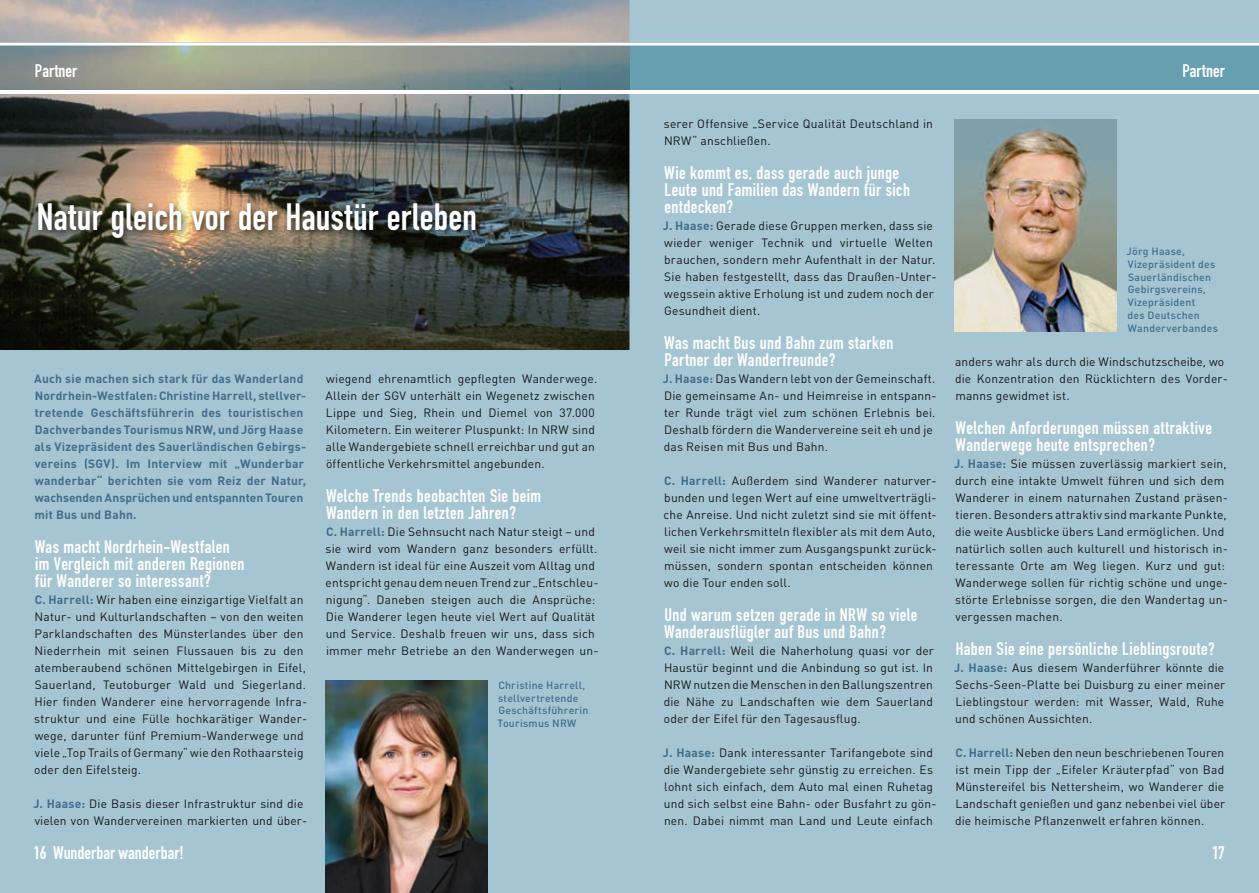
<style>
.page{position:relative;width:1259px;height:893px;background:#a6c5d2}
.page>*{position:absolute;margin:0;border:0;box-sizing:border-box;transform-origin:0 0}
.t1{font:37.5px "DIN Engschrift";letter-spacing:.005em;color:#fff}
.t2{font:18px/17px "DIN Engschrift";letter-spacing:.02em;color:#fff}
.t3{font:18px "DIN Engschrift";color:#fff}
.t4{font:12px/17px "DIN";letter-spacing:.015em;color:#191918}
.t5{font:700 12px/17px "DIN";letter-spacing:.015em;color:#406f8d}
.t6{font:500 10.5px/12.8px "DIN";letter-spacing:.02em;color:#406f8d}
.s1{font-weight:700;color:#406f8d}
</style>
<div class="page">
<div style="left:629px;top:43px;width:630px;height:51px;background:#679eb0"></div>
<img style="left:0;top:0;width:629px;height:350px">
<img style="left:0;top:46px;width:629px;height:45px">
<svg style="left:0;top:43px;width:1259px;height:3px;background:#e9eff0"></svg>
<hr style="left:0;top:91px;width:1259px;height:3px;background:#fff">
<img style="left:34px;top:199px;width:450px;height:47px">
<img style="left:955px;top:119px;width:161px;height:213px">
<img style="left:325px;top:680px;width:162px;height:213px">
<h2 class="t2" style="left:35px;top:62px;width:44px">Partner</h2>
<h2 class="t2" style="left:1182px;top:62px;width:44px">Partner</h2>
<h1 class="t1" style="left:37px;top:194px;width:442px">Natur gleich vor der Haustür erleben</h1>
<p class="t5" style="left:34px;top:369px;width:273px">Auch sie machen sich stark für das Wanderland Nord rhein-Westfalen: Christine Harrell, stellver&shy;tretende Geschäftsführerin des touristischen Dach verbandes Tourismus NRW, und Jörg Haase als Vizepräsident des Sauerländischen Gebirgs&shy;ver eins (SGV). Im Interview mit „Wunderbar wanderbar“ berichten sie vom Reiz der Natur, wachsenden Ansprüchen und entspannten Touren mit Bus und Bahn.</p>
<h2 class="t2" style="left:35px;top:538px;width:211px">Was macht Nordrhein-Westfalen im Vergleich mit anderen Regionen für Wanderer so interessant?</h2>
<p class="t4" style="left:34px;top:591px;width:274px"><span class="s1">C. Harrell:</span> Wir haben eine einzigartige Vielfalt an Natur- und Kulturlandschaften – von den weiten Parklandschaften des Münsterlandes über den Niederrhein mit seinen Flussauen bis zu den atemberaubend schönen Mittelgebirgen in Eifel, Sauerland, Teutoburger Wald und Siegerland.<br>Hier finden Wanderer eine hervorragende Infra&shy;struktur und eine Fülle hochkarätiger Wander&shy;wege, darunter fünf Premium-Wanderwege und viele „Top Trails of Germany“ wie den Rothaarsteig oder den Eifelsteig.</p>
<p class="t4" style="left:33px;top:795px;width:275px"><span class="s1">J. Haase:</span> Die Basis dieser Infrastruktur sind die vielen von Wandervereinen markierten und über-</p>
<h2 class="t3" style="left:34px;top:842px;width:152px">16 Wunderbar wanderbar!</h2>
<p class="t4" style="left:325px;top:370px;width:273px">wiegend ehrenamtlich gepflegten Wanderwege.<br>Allein der SGV unterhält ein Wegenetz zwischen Lippe und Sieg, Rhein und Diemel von 37.000<br>Kilometern. Ein weiterer Pluspunkt: In NRW sind alle Wandergebiete schnell erreichbar und gut an öffentliche Verkehrsmittel angebunden.</p>
<h2 class="t2" style="left:326px;top:487px;width:217px">Welche Trends beobachten Sie beim<br>Wandern in den letzten Jahren?</h2>
<p class="t4" style="left:325px;top:523px;width:274px"><span class="s1">C. Harrell:</span> Die Sehnsucht nach Natur steigt – und sie wird vom Wandern ganz besonders erfüllt.<br>Wandern ist ideal für eine Auszeit vom Alltag und entspricht genau dem neuen Trend zur „Entschleu&shy;nigung“. Daneben steigen auch die Ansprüche:<br>Die Wanderer legen heute viel Wert auf Qualität und Service. Deshalb freuen wir uns, dass sich immer mehr Betriebe an den Wanderwegen un-</p>
<p class="t6" style="left:497px;top:678px;width:92px">Christine Harrell, stellvertretende<br>Geschäftsführerin<br>Tourismus NRW</p>
<p class="t4" style="left:664px;top:115px;width:271px">serer Offensive „Service Qualität Deutschland in<br>NRW“ anschließen.</p>
<h2 class="t2" style="left:664px;top:164px;width:247px">Wie kommt es, dass gerade auch junge<br>Leute und Familien das Wandern für sich entdecken?</h2>
<p class="t4" style="left:663px;top:217px;width:275px"><span class="s1">J. Haase:</span> Gerade diese Gruppen merken, dass sie wieder weniger Technik und virtuelle Welten brauchen, sondern mehr Aufenthalt in der Natur.<br>Sie haben festgestellt, dass das Draußen-Unter&shy;wegssein aktive Erholung ist und zudem noch der Gesundheit dient.</p>
<h2 class="t2" style="left:664px;top:334px;width:231px">Was macht Bus und Bahn zum starken<br>Partner der Wanderfreunde?</h2>
<p class="t4" style="left:663px;top:370px;width:275px"><span class="s1">J. Haase:</span> Das Wandern lebt von der Gemeinschaft.<br>Die gemeinsame An- und Heimreise in entspann&shy;ter Runde trägt viel zum schönen Erlebnis bei.<br>Deshalb fördern die Wandervereine seit eh und je das Reisen mit Bus und Bahn.</p>
<p class="t4" style="left:663px;top:472px;width:275px"><span class="s1">C. Harrell:</span> Außerdem sind Wanderer naturver&shy;bunden und legen Wert auf eine umweltverträgli&shy;che Anreise. Und nicht zuletzt sind sie mit öffent&shy;lichen Verkehrsmitteln flexibler als mit dem Auto, weil sie nicht immer zum Ausgangspunkt zurück&shy;müssen, sondern spontan entscheiden können wo die Tour enden soll.</p>
<h2 class="t2" style="left:664px;top:606px;width:255px">Und warum setzen gerade in NRW so viele<br>Wanderausflügler auf Bus und Bahn?</h2>
<p class="t4" style="left:664px;top:642px;width:272px;text-align:justify"><span class="s1">C. Harrell:</span> Weil die Naherholung quasi vor der Haustür beginnt und die Anbindung so gut ist. In NRW nutzen die Menschen in den Ballungszentren die Nähe zu Landschaften wie dem Sauerland oder der Eifel für den Tagesausflug.</p>
<p class="t4" style="left:663px;top:744px;width:275px"><span class="s1">J. Haase:</span> Dank interessanter Tarifangebote sind die Wandergebiete sehr günstig zu erreichen. Es lohnt sich einfach, dem Auto mal einen Ruhetag und sich selbst eine Bahn- oder Busfahrt zu gön&shy;nen. Dabei nimmt man Land und Leute einfach</p>
<p class="t6" style="left:1126px;top:245px;width:93px">Jörg Haase,<br>Vizepräsident des<br>Sauerländischen<br>Gebirgsvereins,<br>Vizepräsident<br>des Deutschen<br>Wanderverbandes</p>
<p class="t4" style="left:955px;top:353px;width:274px">anders wahr als durch die Windschutzscheibe, wo die Konzentration den Rücklichtern des Vorder&shy;manns gewidmet ist.</p>
<h2 class="t2" style="left:955px;top:419px;width:258px">Welchen Anforderungen müssen attraktive<br>Wanderwege heute entsprechen?</h2>
<p class="t4" style="left:954px;top:455px;width:275px"><span class="s1">J. Haase:</span> Sie müssen zuverlässig markiert sein, durch eine intakte Umwelt führen und sich dem Wanderer in einem naturnahen Zustand präsen&shy;tieren. Besonders attraktiv sind markante Punkte, die weite Ausblicke übers Land ermöglichen. Und natürlich sollen auch kulturell und historisch in&shy;teressante Orte am Weg liegen. Kurz und gut:<br>Wanderwege sollen für richtig schöne und unge&shy;störte Erlebnisse sorgen, die den Wandertag un&shy;vergessen machen.</p>
<h2 class="t2" style="left:955px;top:640px;width:260px">Haben Sie eine persönliche Lieblingsroute?</h2>
<p class="t4" style="left:954px;top:659px;width:272px;text-align:justify"><span class="s1">J. Haase:</span> Aus diesem Wanderführer könnte die Sechs-Seen-Platte bei Duisburg zu einer meiner Lieb lingstour werden: mit Wasser, Wald, Ruhe und schönen Aussichten.</p>
<p class="t4" style="left:955px;top:744px;width:272px;text-align:justify"><span class="s1">C. Harrell:</span> Neben den neun beschriebenen Touren ist mein Tipp der „Eifeler Kräuterpfad“ von Bad Münstereifel bis Nettersheim, wo Wanderer die Landschaft genießen und ganz nebenbei viel über die heimische Pflanzenwelt erfahren können.</p>
<h2 class="t2" style="left:1212px;top:844px;width:14px">17</h2>
</div>
